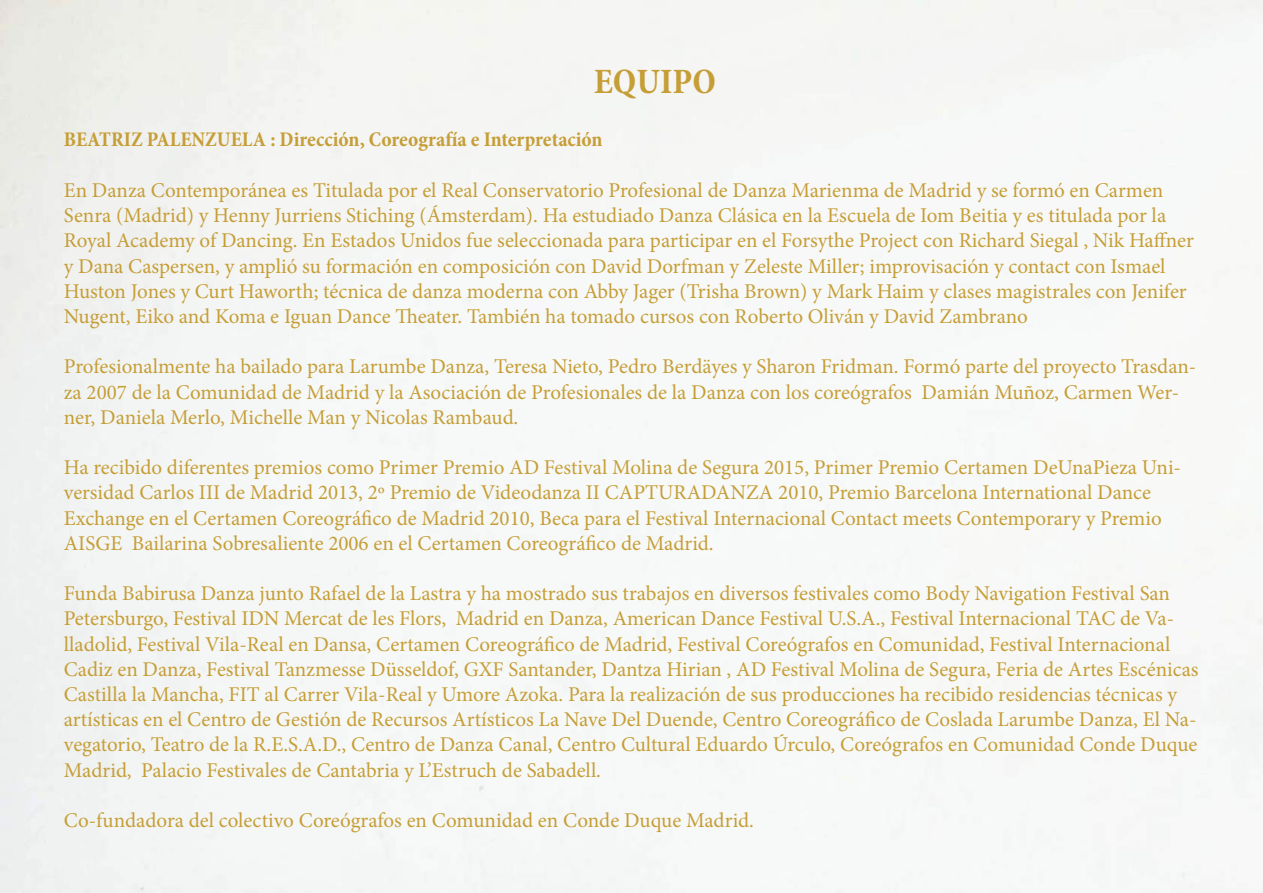
<style>
.page{position:relative;width:1263px;height:893px;background:#fff}
.page>*{position:absolute;margin:0;border:0;box-sizing:border-box;transform-origin:0 0}
.t1{font:700 condensed 36px "Minion Pro";color:#c69e37}
.t2{font:21px/25.2px "Minion Pro";color:#c69e37}
.t3{font:700 condensed 21px "Minion Pro";color:#c69e37}
</style>
<div class="page">
<h1 class="t1" style="left:594px;top:57px;width:124px">EQUIPO</h1>
<p class="t3" style="left:64px;top:125px;width:540px">BEATRIZ PALENZUELA : Dirección, Coreografía e Interpretación</p>
<p class="t2" style="left:64px;top:178px;width:1131px">En Danza Contemporánea es Titulada por el Real Conservatorio Profesional de Danza Marienma de Madrid y se formó en Carmen Senra (Madrid) y Henny Jurriens Stiching (Ámsterdam). Ha estudiado Danza Clásica en la Escuela de Iom Beitia y es titulada por la Royal Academy of Dancing. En Estados Unidos fue seleccionada para participar en el Forsythe Project con Richard Siegal , Nik Haffner y Dana Caspersen, y amplió su formación en composición con David Dorfman y Zeleste Miller; improvisación y contact con Ismael Huston Jones y Curt Haworth; técnica de danza moderna con Abby Jager (Trisha Brown) y Mark Haim y clases magistrales con Jenifer Nugent, Eiko and Koma e Iguan Dance Theater. También ha tomado cursos con Roberto Oliván y David Zambrano</p>
<p class="t2" style="left:64px;top:354px;width:1134px">Profesionalmente ha bailado para Larumbe Danza, Teresa Nieto, Pedro Berdäyes y Sharon Fridman. Formó parte del proyecto Trasdan&shy;za 2007 de la Comunidad de Madrid y la Asociación de Profesionales de la Danza con los coreógrafos Damián Muñoz, Carmen Wer&shy;ner, Daniela Merlo, Michelle Man y Nicolas Rambaud.</p>
<p class="t2" style="left:64px;top:455px;width:1119px">Ha recibido diferentes premios como Primer Premio AD Festival Molina de Segura 2015, Primer Premio Certamen DeUnaPieza Uni&shy;versidad Carlos III de Madrid 2013, 2º Premio de Videodanza II CAPTURADANZA 2010, Premio Barcelona International Dance Exchange en el Certamen Coreográfico de Madrid 2010, Beca para el Festival Internacional Contact meets Contemporary y Premio AISGE Bailarina Sobresaliente 2006 en el Certamen Coreográfico de Madrid.</p>
<p class="t2" style="left:64px;top:581px;width:1136px">Funda Babirusa Danza junto Rafael de la Lastra y ha mostrado sus trabajos en diversos festivales como Body Navigation Festival San Petersburgo, Festival IDN Mercat de les Flors, Madrid en Danza, American Dance Festival U.S.A., Festival Internacional TAC de Va&shy;lladolid, Festival Vila-Real en Dansa, Certamen Coreográfico de Madrid, Festival Coreógrafos en Comunidad, Festival Internacional Cadiz en Danza, Festival Tanzmesse Düsseldof, GXF Santander, Dantza Hirian , AD Festival Molina de Segura, Feria de Artes Escénicas Castilla la Mancha, FIT al Carrer Vila-Real y Umore Azoka. Para la realización de sus producciones ha recibido residencias técnicas y artísticas en el Centro de Gestión de Recursos Artísticos La Nave Del Duende, Centro Coreográfico de Coslada Larumbe Danza, El Na&shy;vegatorio, Teatro de la R.E.S.A.D., Centro de Danza Canal, Centro Cultural Eduardo Úrculo, Coreógrafos en Comunidad Conde Duque Madrid, Palacio Festivales de Cantabria y L’Estruch de Sabadell.</p>
<p class="t2" style="left:64px;top:808px;width:692px">Co-fundadora del colectivo Coreógrafos en Comunidad en Conde Duque Madrid.</p>
</div>
